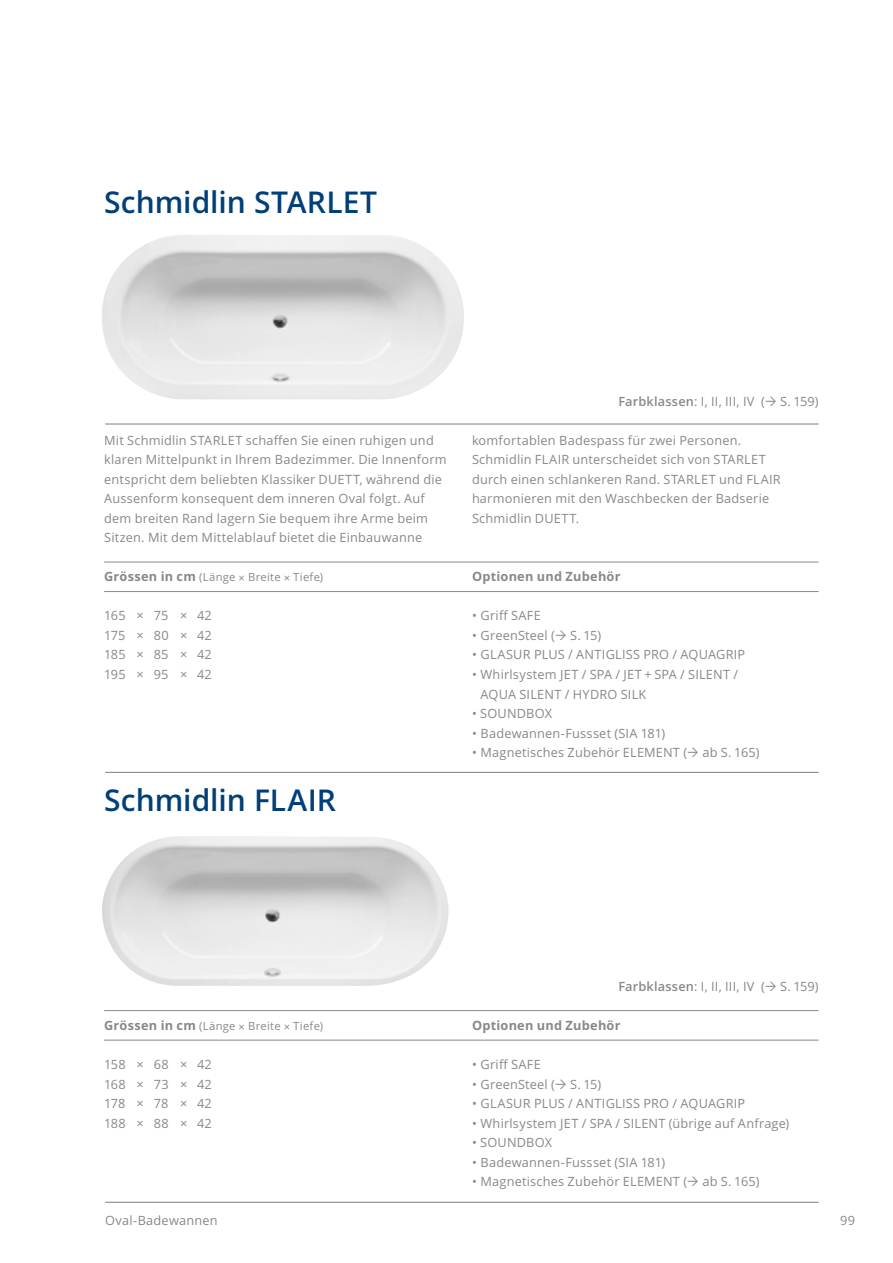
<style>
.page{position:relative;width:893px;height:1263px;background:#fff}
.page>*{position:absolute;margin:0;border:0;box-sizing:border-box;transform-origin:0 0}
.Titel_20pt_semibold__blau{font:600 30px "Open Sans";color:#003f77}
.Lauftext{font:12.75px/19.5px "Open Sans";letter-spacing:.015em;color:#878988}
.Lauf_Aufzählung_Einz_2mm{font:12.75px/19.5px "Open Sans";letter-spacing:.015em;color:#878988}
.Grössen-Tab1{font:12.75px "Open Sans";letter-spacing:.01em;color:#878988}
.Untertitel_mit_Linien{font:700 12.75px "Open Sans";letter-spacing:.02em;color:#878988}
.Pagina{font:12.75px "Open Sans";letter-spacing:.015em;color:#878988}
.Untertitel_mit_Linien-2{font:11.25px "Open Sans";letter-spacing:.025em;color:#878988}
.s1{font-weight:600}
.s2{font-weight:700;font-size:12.75px}
</style>
<div class="page">
<img style="left:102px;top:235px;width:362px;height:165px">
<img style="left:102px;top:836px;width:347px;height:150px">
<hr style="left:105px;top:772px;width:714px;height:1px;background:#7b7d7c">
<hr style="left:105px;top:1202px;width:714px;height:1px;background:#7b7d7c">
<hr style="left:105px;top:424px;width:714px;height:1px;background:#7b7d7c">
<hr style="left:104px;top:562px;width:715px;height:1px;background:#878988">
<hr style="left:104px;top:591px;width:715px;height:1px;background:#878988">
<hr style="left:104px;top:1010px;width:715px;height:1px;background:#878988">
<hr style="left:104px;top:1040px;width:715px;height:1px;background:#878988">
<p class="Titel_20pt_semibold__blau" style="left:104px;top:182px;width:274px">Schmidlin STARLET</p>
<p class="Lauftext" style="left:618px;top:391px;width:202px"><span class="s1">Farbklassen</span>: I, II, III, IV ( S. 159)</p>
<p class="Lauftext" style="left:104px;top:430px;width:344px">Mit Schmidlin STARLET schaffen Sie einen ruhigen und klaren Mittelpunkt in Ihrem Badezimmer. Die Innenform entspricht dem beliebten Klassiker DUETT, während die Aussenform konsequent dem inneren Oval folgt. Auf dem breiten Rand lagern Sie bequem ihre Arme beim Sitzen. Mit dem Mittelablauf bietet die Einbauwanne</p>
<p class="Lauftext" style="left:472px;top:430px;width:271px">komfortablen Badespass für zwei Personen.</p>
<p class="Lauftext" style="left:472px;top:450px;width:310px">Schmidlin FLAIR unterscheidet sich von STARLET durch einen schlankeren Rand. STARLET und FLAIR harmonieren mit den Waschbecken der Badserie Schmidlin DUETT.</p>
<p class="Untertitel_mit_Linien-2" style="left:104px;top:570px;width:221px"><span class="s2">Grössen in cm</span> (Länge × Breite × Tiefe)</p>
<p class="Untertitel_mit_Linien" style="left:472px;top:568px;width:150px">Optionen und Zubehör</p>
<p class="Grössen-Tab1" style="left:104px;top:607px;width:109px">165 × 75 × 42</p>
<p class="Grössen-Tab1" style="left:104px;top:627px;width:109px">175 × 80 × 42</p>
<p class="Grössen-Tab1" style="left:104px;top:646px;width:109px">185 × 85 × 42</p>
<p class="Grössen-Tab1" style="left:104px;top:666px;width:109px">195 × 95 × 42</p>
<p class="Titel_20pt_semibold__blau" style="left:104px;top:779px;width:233px">Schmidlin FLAIR</p>
<p class="Lauf_Aufzählung_Einz_2mm" style="left:472px;top:606px;width:70px">• Griff SAFE</p>
<p class="Lauf_Aufzählung_Einz_2mm" style="left:472px;top:625px;width:131px">• GreenSteel ( S. 15)</p>
<p class="Lauf_Aufzählung_Einz_2mm" style="left:472px;top:645px;width:275px">• GLASUR PLUS / ANTIGLISS PRO / AQUAGRIP</p>
<p class="Lauf_Aufzählung_Einz_2mm" style="left:480px;top:664px;width:259px;text-indent:-9px">• Whirlsystem JET / SPA / JET + SPA / SILENT /<br>AQUA SILENT / HYDRO SILK</p>
<p class="Lauf_Aufzählung_Einz_2mm" style="left:472px;top:703px;width:82px">• SOUNDBOX</p>
<p class="Lauf_Aufzählung_Einz_2mm" style="left:472px;top:723px;width:195px">• Badewannen-Fussset (SIA 181)</p>
<p class="Lauf_Aufzählung_Einz_2mm" style="left:472px;top:742px;width:289px">• Magnetisches Zubehör ELEMENT ( ab S. 165)</p>
<p class="Lauftext" style="left:618px;top:976px;width:202px"><span class="s1">Farbklassen</span>: I, II, III, IV ( S. 159)</p>
<p class="Untertitel_mit_Linien-2" style="left:104px;top:1018px;width:221px"><span class="s2">Grössen in cm</span> (Länge × Breite × Tiefe)</p>
<p class="Untertitel_mit_Linien" style="left:472px;top:1016px;width:150px">Optionen und Zubehör</p>
<p class="Grössen-Tab1" style="left:104px;top:1056px;width:109px">158 × 68 × 42</p>
<p class="Grössen-Tab1" style="left:104px;top:1075px;width:109px">168 × 73 × 42</p>
<p class="Grössen-Tab1" style="left:104px;top:1095px;width:109px">178 × 78 × 42</p>
<p class="Grössen-Tab1" style="left:104px;top:1114px;width:109px">188 × 88 × 42</p>
<p class="Pagina" style="left:105px;top:1211px;width:114px">Oval-Badewannen</p>
<p class="Lauf_Aufzählung_Einz_2mm" style="left:472px;top:1054px;width:70px">• Griff SAFE</p>
<p class="Lauf_Aufzählung_Einz_2mm" style="left:472px;top:1074px;width:131px">• GreenSteel ( S. 15)</p>
<p class="Lauf_Aufzählung_Einz_2mm" style="left:472px;top:1093px;width:275px">• GLASUR PLUS / ANTIGLISS PRO / AQUAGRIP</p>
<p class="Lauf_Aufzählung_Einz_2mm" style="left:472px;top:1113px;width:319px">• Whirlsystem JET / SPA / SILENT (übrige auf Anfrage)</p>
<p class="Lauf_Aufzählung_Einz_2mm" style="left:472px;top:1132px;width:82px">• SOUNDBOX</p>
<p class="Lauf_Aufzählung_Einz_2mm" style="left:472px;top:1152px;width:195px">• Badewannen-Fussset (SIA 181)</p>
<p class="Lauf_Aufzählung_Einz_2mm" style="left:472px;top:1171px;width:289px">• Magnetisches Zubehör ELEMENT ( ab S. 165)</p>
<p class="Lauftext" style="left:840px;top:1210px;width:16px">99</p>
</div>
